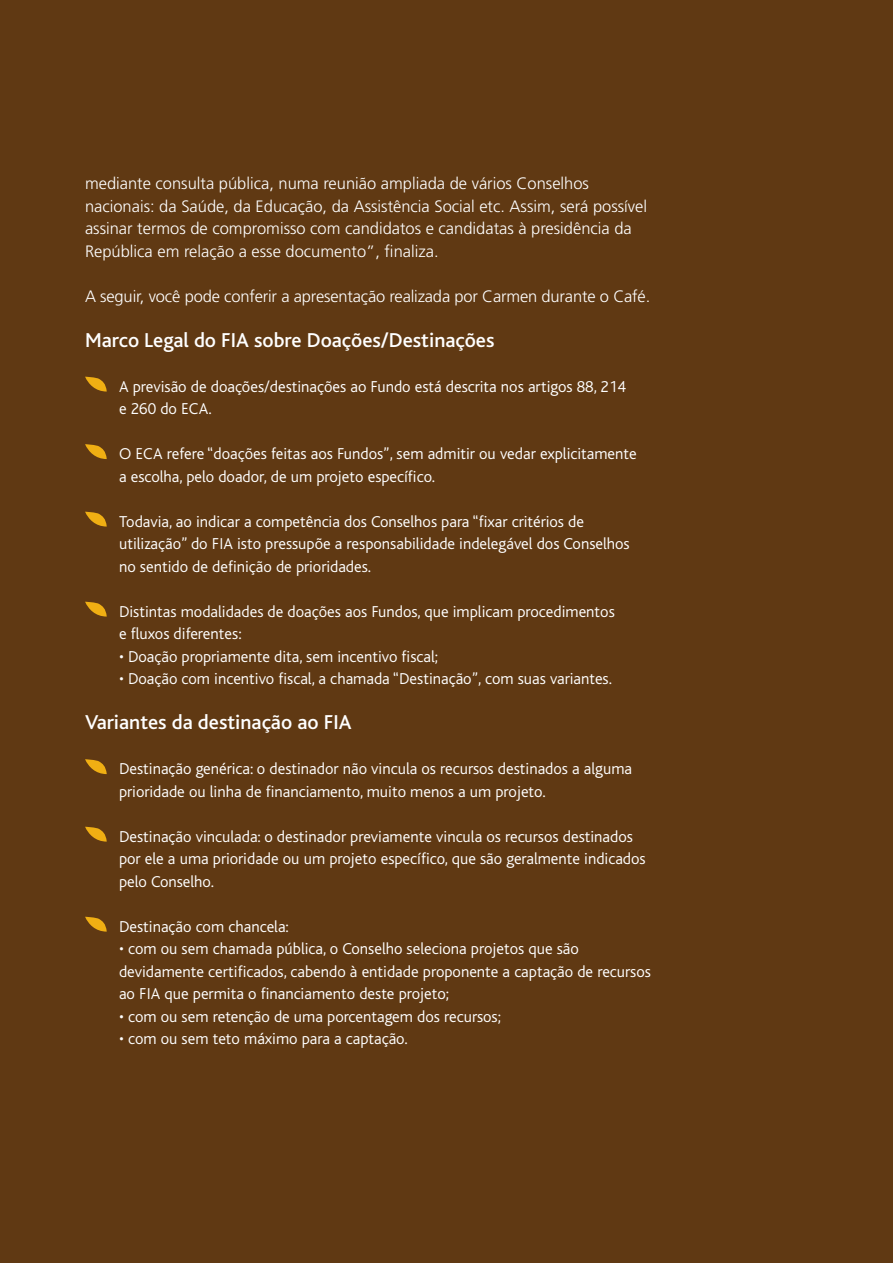
<style>
.page{position:relative;width:893px;height:1263px;background:#603913}
.page>*{position:absolute;margin:0;border:0;box-sizing:border-box;transform-origin:0 0}
.t1{font:500 21px "Bliss";color:#fff}
.t2{font:300 16.5px/22.5px "Bliss";color:#fff}
.t3{font:300 16.5px/22.5px "Frutiger";color:#fff}
</style>
<div class="page">
<svg style="left:85px;top:377px;width:22px;height:15px"></svg>
<svg style="left:85px;top:444px;width:22px;height:15px"></svg>
<svg style="left:85px;top:512px;width:22px;height:15px"></svg>
<svg style="left:85px;top:602px;width:22px;height:15px"></svg>
<svg style="left:85px;top:759px;width:22px;height:15px"></svg>
<svg style="left:85px;top:827px;width:22px;height:15px"></svg>
<svg style="left:85px;top:917px;width:22px;height:15px"></svg>
<p class="t3" style="left:85px;top:172px;width:564px">mediante consulta pública, numa reunião ampliada de vários Conselhos nacionais: da Saúde, da Educação, da Assistência Social etc. Assim, será possível assinar termos de compromisso com candidatos e candidatas à presidência da República em relação a esse documento”, finaliza.</p>
<p class="t3" style="left:85px;top:285px;width:567px">A seguir, você pode conferir a apresentação realizada por Carmen durante o Café.</p>
<p class="t1" style="left:85px;top:329px;width:411px">Marco Legal do FIA sobre Doações/Destinações</p>
<p class="t2" style="left:119px;top:375px;width:508px">A previsão de doações/destinações ao Fundo está descrita nos artigos 88, 214 e 260 do ECA.</p>
<p class="t2" style="left:119px;top:443px;width:519px">O ECA refere “doações feitas aos Fundos”, sem admitir ou vedar explicitamente a escolha, pelo doador, de um projeto específico.</p>
<p class="t2" style="left:119px;top:510px;width:512px">Todavia, ao indicar a competência dos Conselhos para “fixar critérios de utilização” do FIA isto pressupõe a responsabilidade indelegável dos Conselhos no sentido de definição de prioridades.</p>
<p class="t2" style="left:119px;top:600px;width:497px">Distintas modalidades de doações aos Fundos, que implicam procedimentos e fluxos diferentes:</p>
<p class="t2" style="left:119px;top:645px;width:320px">• Doação propriamente dita, sem incentivo fiscal;</p>
<p class="t2" style="left:119px;top:668px;width:494px">• Doação com incentivo fiscal, a chamada “Destinação”, com suas variantes.</p>
<p class="t1" style="left:85px;top:711px;width:268px">Variantes da destinação ao FIA</p>
<p class="t2" style="left:119px;top:758px;width:515px">Destinação genérica: o destinador não vincula os recursos destinados a alguma prioridade ou linha de financiamento, muito menos a um projeto.</p>
<p class="t2" style="left:119px;top:825px;width:528px">Destinação vinculada: o destinador previamente vincula os recursos destinados por ele a uma prioridade ou um projeto específico, que são geralmente indicados pelo Conselho.</p>
<p class="t2" style="left:119px;top:915px;width:171px">Destinação com chancela:</p>
<p class="t2" style="left:119px;top:938px;width:533px">• com ou sem chamada pública, o Conselho seleciona projetos que são devidamente certificados, cabendo à entidade proponente a captação de recursos ao FIA que permita o financiamento deste projeto;</p>
<p class="t2" style="left:119px;top:1005px;width:383px">• com ou sem retenção de uma porcentagem dos recursos;</p>
<p class="t2" style="left:119px;top:1028px;width:290px">• com ou sem teto máximo para a captação.</p>
</div>
